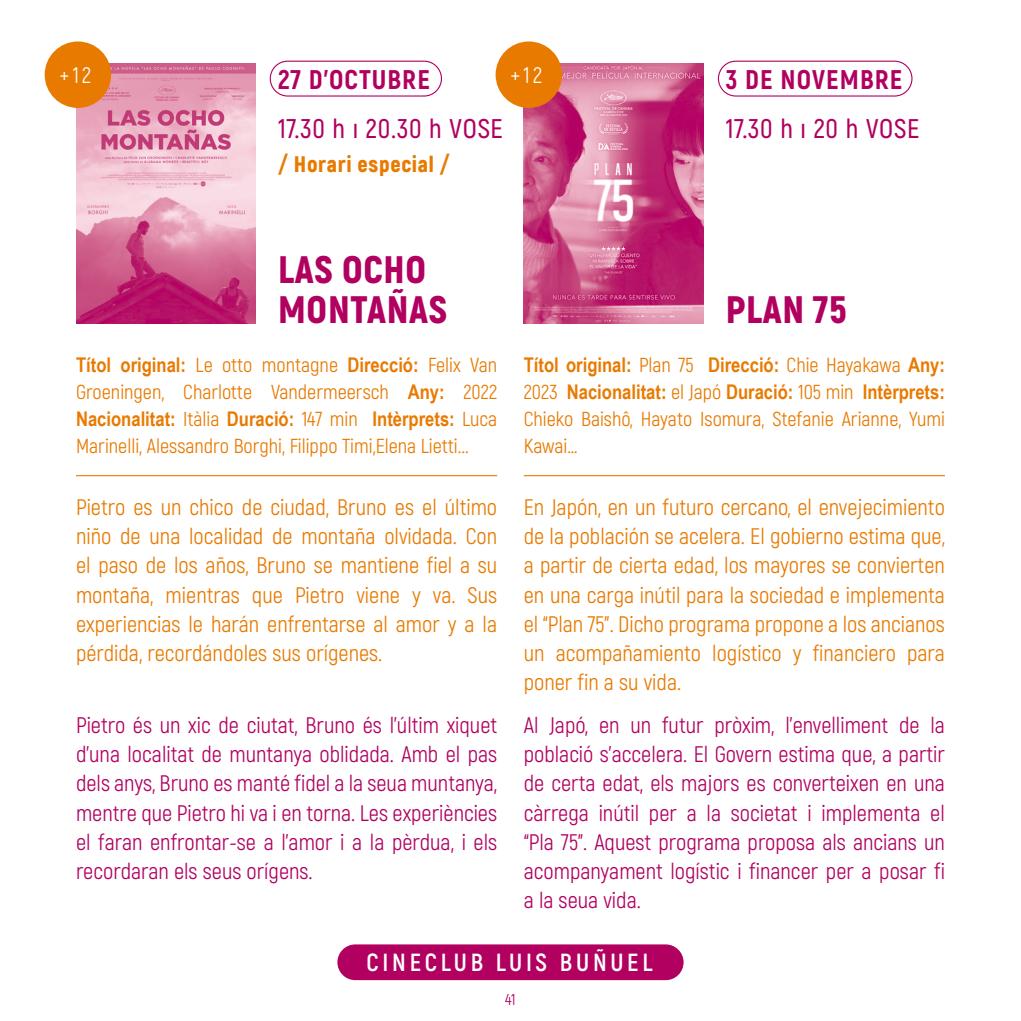
<style>
.page{position:relative;width:1021px;height:1021px;background:#fff}
.page>*{position:absolute;margin:0;border:0;box-sizing:border-box;transform-origin:0 0}
.t1{font:900 38.25px/40.5px "Akrobat";letter-spacing:.02em;color:#b10060}
.t2{font:600 27px "Akrobat";letter-spacing:.03em;color:#b10060}
.t3{font:800 27px "Akrobat";letter-spacing:.04em;color:#b10060}
.t4{font:700 24.75px "Akrobat";letter-spacing:.15em;color:#fff}
.t5{font:22.5px/29.2px "Akrobat";color:#e87a00;text-align:justify}
.t6{font:22.5px/29.2px "Akrobat";color:#b10060;text-align:justify}
.t7{font:900 22.5px "Akrobat";letter-spacing:.03em;color:#e87a00}
.t8{font:22.28px "Akrobat";color:#fff}
.t9{font:20.25px/27px "Akrobat";color:#e87a00;text-align:justify}
.t10{font:15.75px "Akrobat";color:#b10060}
.s1{font-family:"Arial Narrow";font-weight:700}
</style>
<div class="page">
<img style="left:76px;top:64px;width:180px;height:259px">
<img style="left:524px;top:64px;width:179px;height:259px">
<div style="left:337px;top:944px;width:346px;height:36px;background:#b10060;border-radius:18px"></div>
<div style="left:45px;top:41px;width:66px;height:67px;background:#e87a00;border-radius:50%"></div>
<div style="left:495px;top:41px;width:67px;height:67px;background:#e87a00;border-radius:50%"></div>
<hr style="left:76px;top:475px;width:421px;height:1px;background:#e87a00">
<hr style="left:524px;top:475px;width:420px;height:1px;background:#e87a00">
<div style="left:270px;top:61px;width:172px;height:36px;border:1px solid #b10060;border-radius:17px"></div>
<div style="left:718px;top:61px;width:194px;height:36px;border:1px solid #b10060;border-radius:17px"></div>
<p class="t8" style="left:59px;top:62px;width:33px">+12</p>
<p class="t8" style="left:510px;top:62px;width:33px">+12</p>
<p class="t3" style="left:278px;top:62px;width:153px">27 D’OCTUBRE</p>
<p class="t2" style="left:278px;top:113px;width:226px">17.30 h ı 20.30 h VOSE</p>
<p class="t7" style="left:278px;top:150px;width:173px">/ Horari especial /</p>
<p class="t1" style="left:278px;top:249px;width:171px">LAS OCHO<br>MONTAÑAS</p>
<p class="t3" style="left:725px;top:62px;width:178px">3 DE NOVEMBRE</p>
<p class="t2" style="left:725px;top:113px;width:195px">17.30 h ı 20 h VOSE</p>
<p class="t1" style="left:725px;top:289px;width:122px">PLAN 75</p>
<p class="t9" style="left:76px;top:352px;width:422px"><span class="s1">Títol original:</span> Le otto montagne <span class="s1">Direcció:</span> Felix Van Groeningen, Charlotte Vandermeersch <span class="s1">Any:</span> 2022<br><span class="s1">Nacionalitat:</span> Itàlia <span class="s1">Duració:</span> 147 min <span class="s1">Intèrprets:</span> Luca Marinelli, Alessandro Borghi, Filippo Timi,Elena Lietti...</p>
<p class="t9" style="left:524px;top:352px;width:422px"><span class="s1">Títol original:</span> Plan 75 <span class="s1">Direcció:</span> Chie Hayakawa <span class="s1">Any:<br></span>2023 <span class="s1">Nacionalitat:</span> el Japó <span class="s1">Duració:</span> 105 min <span class="s1">Intèrprets:<br></span>Chieko Baishô, Hayato Isomura, Stefanie Arianne, Yumi Kawai…</p>
<p class="t5" style="left:76px;top:492px;width:423px">Pietro es un chico de ciudad, Bruno es el último niño de una localidad de montaña olvidada. Con el paso de los años, Bruno se mantiene fiel a su montaña, mientras que Pietro viene y va. Sus experiencias le harán enfrentarse al amor y a la pérdida, recordándoles sus orígenes.</p>
<p class="t5" style="left:524px;top:492px;width:422px">En Japón, en un futuro cercano, el envejecimiento de la población se acelera. El gobierno estima que, a partir de cierta edad, los mayores se convierten en una carga inútil para la sociedad e implementa el “Plan 75”. Dicho programa propone a los ancianos un acompañamiento logístico y financiero para poner fin a su vida.</p>
<p class="t6" style="left:76px;top:710px;width:422px">Pietro és un xic de ciutat, Bruno és l’últim xiquet d’una localitat de muntanya oblidada. Amb el pas dels anys, Bruno es manté fidel a la seua muntanya, mentre que Pietro hi va i en torna. Les experiències el faran enfrontar-se a l’amor i a la pèrdua, i els recordaran els seus orígens.</p>
<p class="t6" style="left:524px;top:710px;width:422px">Al Japó, en un futur pròxim, l’envelliment de la població s’accelera. El Govern estima que, a partir de certa edat, els majors es converteixen en una càrrega inútil per a la societat i implementa el “Pla 75”. Aquest programa proposa als ancians un acompanyament logístic i financer per a posar fi a la seua vida.</p>
<p class="t4" style="left:366px;top:947px;width:287px">CINECLUB LUIS BUÑUEL</p>
<p class="t10" style="left:505px;top:989px;width:12px">41</p>
</div>
